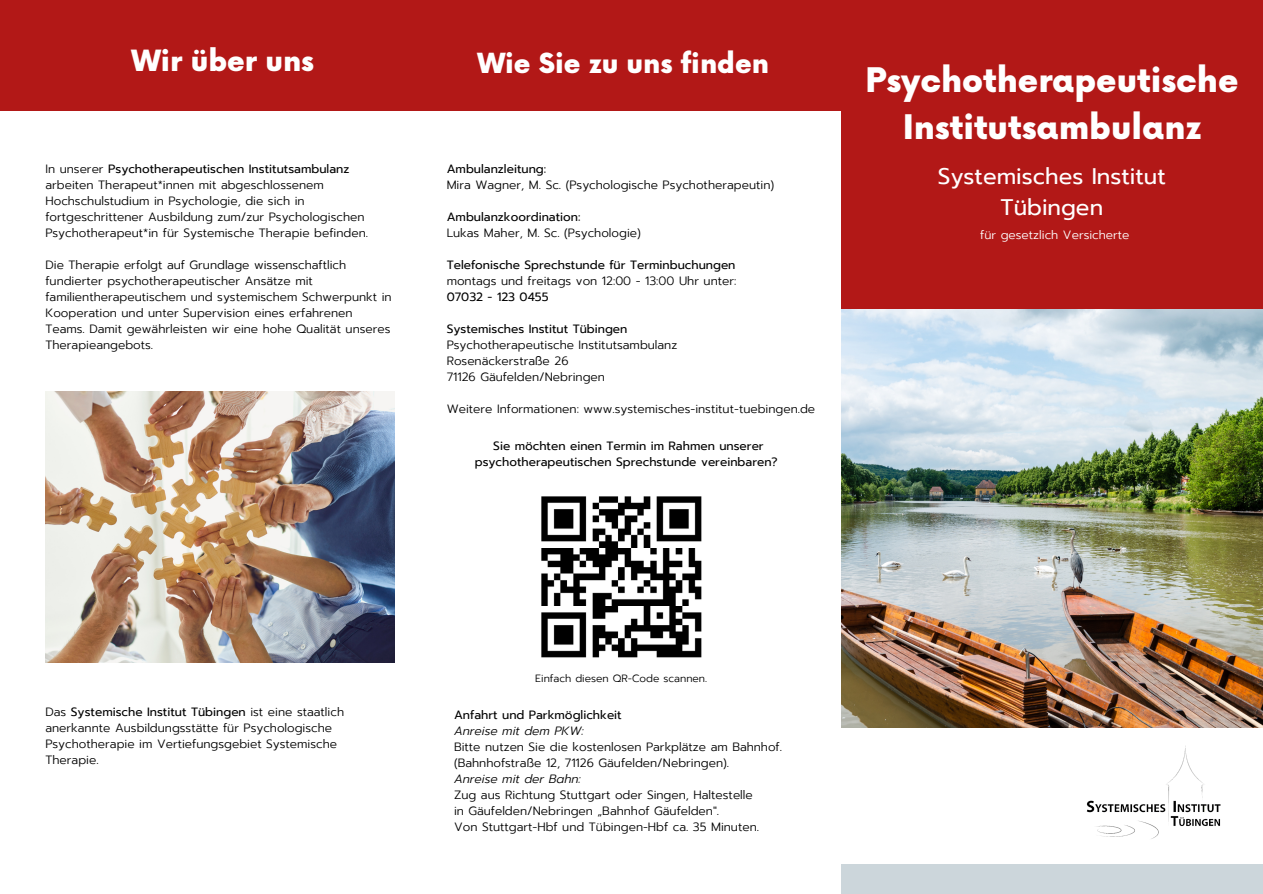
<style>
.page{position:relative;width:1263px;height:894px;background:#fff}
.page>*{position:absolute;margin:0;border:0;box-sizing:border-box;transform-origin:0 0}
.t1{font:900 33px/46px "Now";color:#fff;text-align:center}
.t2{font:900 28.5px "Now";color:#fff}
.t3{font:900 27px "Now";color:#fff}
.t4{font:22.5px/31.5px "Prompt";color:#fff;text-align:center}
.t5{font:300 12px/16px "Prompt";color:#000}
.t6{font:12px/16px "Prompt";color:#000;text-align:center}
.t7{font:italic 300 12px "Prompt";color:#000}
.t8{font:300 12px "Prompt";color:#fff}
.t9{font:300 10.5px "Prompt";color:#000}
.s1{font-weight:400}
</style>
<div class="page">
<img style="left:1086px;top:746px;width:135px;height:93px">
<div style="left:0;top:0;width:1263px;height:111px;background:#b21817"></div>
<div style="left:841px;top:49px;width:422px;height:261px;background:#b21817"></div>
<div style="left:841px;top:864px;width:422px;height:29px;background:#ccd6db"></div>
<img style="left:45px;top:391px;width:349px;height:271px">
<img style="left:841px;top:310px;width:422px;height:417px">
<img style="left:541px;top:496px;width:161px;height:162px">
<h2 class="t2" style="left:131px;top:46px;width:184px">Wir über uns</h2>
<p class="t5" style="left:45px;top:161px;width:324px">In unserer <span class="s1">Psychotherapeutischen Institutsambulanz </span>arbeiten Therapeut*innen mit abgeschlossenem Hochschulstudium in Psychologie, die sich in fortgeschrittener Ausbildung zum/zur Psychologischen Psychotherapeut*in für Systemische Therapie befinden.</p>
<p class="t5" style="left:45px;top:257px;width:348px">Die Therapie erfolgt auf Grundlage wissenschaftlich fundierter psychotherapeutischer Ansätze mit familientherapeutischem und systemischem Schwerpunkt in Kooperation und unter Supervision eines erfahrenen Teams. Damit gewährleisten wir eine hohe Qualität unseres Therapieangebots.</p>
<h3 class="t3" style="left:477px;top:49px;width:293px">Wie Sie zu uns finden</h3>
<p class="t6" style="left:447px;top:161px;width:101px">Ambulanzleitung:</p>
<p class="t5" style="left:447px;top:177px;width:329px">Mira Wagner, M. Sc. (Psychologische Psychotherapeutin)</p>
<p class="t6" style="left:447px;top:209px;width:135px">Ambulanzkoordination:</p>
<p class="t5" style="left:447px;top:225px;width:196px">Lukas Maher, M. Sc. (Psychologie)</p>
<p class="t6" style="left:447px;top:257px;width:290px">Telefonische Sprechstunde für Terminbuchungen</p>
<p class="t5" style="left:447px;top:273px;width:291px">montags und freitags von 12:00 - 13:00 Uhr unter:</p>
<p class="t6" style="left:447px;top:289px;width:103px">07032 - 123 0455</p>
<p class="t6" style="left:447px;top:321px;width:182px">Systemisches Institut Tübingen</p>
<p class="t5" style="left:447px;top:337px;width:232px">Psychotherapeutische Institutsambulanz<br>Rosenäckerstraße 26<br>71126 Gäufelden/Nebringen</p>
<p class="t5" style="left:447px;top:401px;width:370px">Weitere Informationen: www.systemisches-institut-tuebingen.de</p>
<p class="t6" style="left:475px;top:438px;width:304px">Sie möchten einen Termin im Rahmen unserer psychotherapeutischen Sprechstunde vereinbaren?</p>
<h1 class="t1" style="left:865px;top:59px;width:374px">Psychotherapeutische<br>Institutsambulanz</h1>
<h3 class="t4" style="left:938px;top:160px;width:229px">Systemisches Institut<br>Tübingen</h3>
<p class="t8" style="left:980px;top:226px;width:151px">für gesetzlich Versicherte</p>
<p class="t5" style="left:45px;top:704px;width:300px">Das <span class="s1">Systemische Institut Tübingen</span> ist eine staatlich anerkannte Ausbildungsstätte für Psychologische Psychotherapie im Vertiefungsgebiet Systemische Therapie.</p>
<p class="t9" style="left:535px;top:670px;width:173px">Einfach diesen QR-Code scannen.</p>
<p class="t6" style="left:454px;top:706px;width:169px">Anfahrt und Parkmöglichkeit</p>
<p class="t7" style="left:454px;top:721px;width:131px">Anreise mit dem PKW:</p>
<p class="t5" style="left:454px;top:738px;width:329px">Bitte nutzen Sie die kostenlosen Parkplätze am Bahnhof. (Bahnhofstraße 12, 71126 Gäufelden/Nebringen).</p>
<p class="t7" style="left:454px;top:769px;width:128px">Anreise mit der Bahn:</p>
<p class="t5" style="left:454px;top:786px;width:307px">Zug aus Richtung Stuttgart oder Singen, Haltestelle in Gäufelden/Nebringen „Bahnhof Gäufelden".<br>Von Stuttgart-Hbf und Tübingen-Hbf ca. 35 Minuten.</p>
</div>
